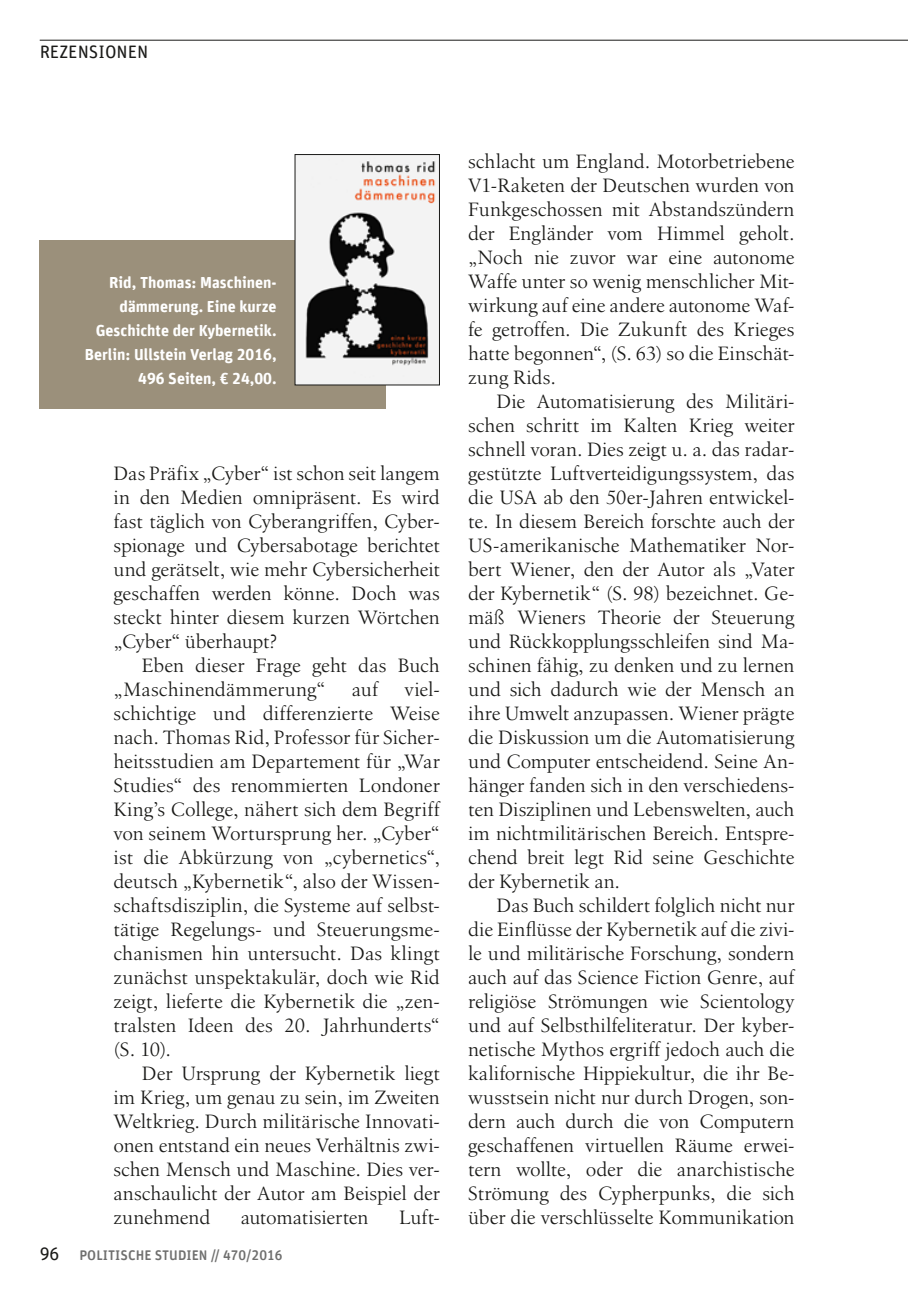
<style>
.page{position:relative;width:908px;height:1304px;background:#fff}
.page>*{position:absolute;margin:0;border:0;box-sizing:border-box;transform-origin:0 0}
.t1{font:20px/24px "Birka";color:#1a1a18;text-align:justify}
.t2{font:18px "Unit Rounded Offc";color:#1a1a18}
.t3{font:700 16px/24px "Unit Rounded Offc";color:#fff;text-align:right}
.t4{font:500 14px "Unit Rounded Offc";color:#6f6f6e}
.s1{font-weight:400;font-size:18px;color:#1a1a18}
</style>
<div class="page">
<hr style="left:40px;top:40px;width:867px;height:1px;background:#1a1a18">
<div style="left:40px;top:240px;width:346px;height:168px;background:#9b907b"></div>
<img style="left:296px;top:156px;width:141px;height:227px">
<p class="t2" style="left:40px;top:41px;width:110px">REZENSIONEN</p>
<p class="t3" style="left:85px;top:270px;width:193px">Rid, Thomas: Maschinen&shy;dämmerung. Eine kurze<br>Geschichte der Kybernetik.<br>Berlin: Ullstein Verlag 2016,<br>496 Seiten, € 24,00.</p>
<p class="t1" style="left:113px;top:461px;width:328px">Das Präfix „Cyber“ ist schon seit langem in den Medien omnipräsent. Es wird fast täglich von Cyberangriffen, Cyber&shy;spionage und Cybersabotage berichtet und gerätselt, wie mehr Cybersicherheit geschaffen werden könne. Doch was steckt hinter diesem kurzen Wörtchen „Cyber“ überhaupt?</p>
<p class="t1" style="left:113px;top:653px;width:328px;text-indent:28px">Eben dieser Frage geht das Buch „Maschinendämmerung“</p>
<p class="t1" style="left:352px;top:677px;width:27px">auf</p>
<p class="t1" style="left:113px;top:677px;width:328px;text-indent:291px">viel&shy;schichtige und differenzierte Weise nach. Thomas Rid, Professor für Sicher&shy;heitsstudien am Departement für „War Studies“ des renommierten Londoner King’s College, nähert sich dem Begriff von seinem Wortursprung her. „Cyber“ ist die Abkürzung von „cybernetics“, deutsch „Kybernetik“, also der Wissen&shy;schaftsdisziplin, die Systeme auf selbst&shy;tätige Regelungs- und Steuerungsme&shy;chanismen hin untersucht. Das klingt zunächst unspektakulär, doch wie Rid zeigt, lieferte die Kybernetik die „zen&shy;tralsten Ideen des 20. Jahrhunderts“ (S. 10).</p>
<p class="t1" style="left:113px;top:1061px;width:328px;text-indent:28px">Der Ursprung der Kybernetik liegt im Krieg, um genau zu sein, im Zweiten Weltkrieg. Durch militärische Innovati&shy;onen entstand ein neues Verhältnis zwi&shy;schen Mensch und Maschine. Dies ver&shy;anschaulicht der Autor am Beispiel der zunehmend</p>
<p class="t1" style="left:240px;top:1205px;width:129px">automatisierten</p>
<p class="t1" style="left:399px;top:1205px;width:42px">Luft-</p>
<p class="t4" style="left:40px;top:1246px;width:244px"><span class="s1">96</span> POLITISCHE STUDIEN // 470/2016</p>
<p class="t1" style="left:468px;top:149px;width:328px">schlacht um England. Motorbetriebene V1-Raketen der Deutschen wurden von Funkgeschossen mit Abstandszündern der Engländer vom Himmel geholt. „Noch nie zuvor war eine autonome Waffe unter so wenig menschlicher Mit&shy;wirkung auf eine andere autonome Waf&shy;fe getroffen. Die Zukunft des Krieges hatte begonnen“, (S. 63) so die Einschät&shy;zung Rids.</p>
<p class="t1" style="left:468px;top:389px;width:328px;text-indent:28px">Die Automatisierung des Militäri&shy;schen schritt im Kalten Krieg weiter schnell voran. Dies zeigt u. a. das radar&shy;gestützte Luftverteidigungssystem, das die USA ab den 50er-Jahren entwickel&shy;te. In diesem Bereich forschte auch der US-amerikanische Mathematiker Nor&shy;bert Wiener, den der Autor als „Vater der Kybernetik“ (S. 98) bezeichnet. Ge&shy;mäß Wieners Theorie der Steuerung und Rückkopplungsschleifen sind Ma&shy;schinen fähig, zu denken und zu lernen und sich dadurch wie der Mensch an ihre Umwelt anzupassen. Wiener prägte die Diskussion um die Automatisierung und Computer entscheidend. Seine An&shy;hänger fanden sich in den verschiedens&shy;ten Disziplinen und Lebenswelten, auch im nichtmilitärischen Bereich. Entspre&shy;chend breit legt Rid seine Geschichte der Kybernetik an.</p>
<p class="t1" style="left:468px;top:893px;width:328px;text-indent:28px">Das Buch schildert folglich nicht nur die Einflüsse der Kybernetik auf die zivi&shy;le und militärische Forschung, sondern auch auf das Science Fiction Genre, auf religiöse Strömungen wie Scientology und auf Selbsthilfeliteratur. Der kyber&shy;netische Mythos ergriff jedoch auch die kalifornische Hippiekultur, die ihr Be&shy;wusstsein nicht nur durch Drogen, son&shy;dern auch durch die von Computern geschaffenen virtuellen Räume erwei&shy;tern wollte, oder die anarchistische Strömung des Cypherpunks, die sich über die verschlüsselte Kommunikation</p>
</div>
